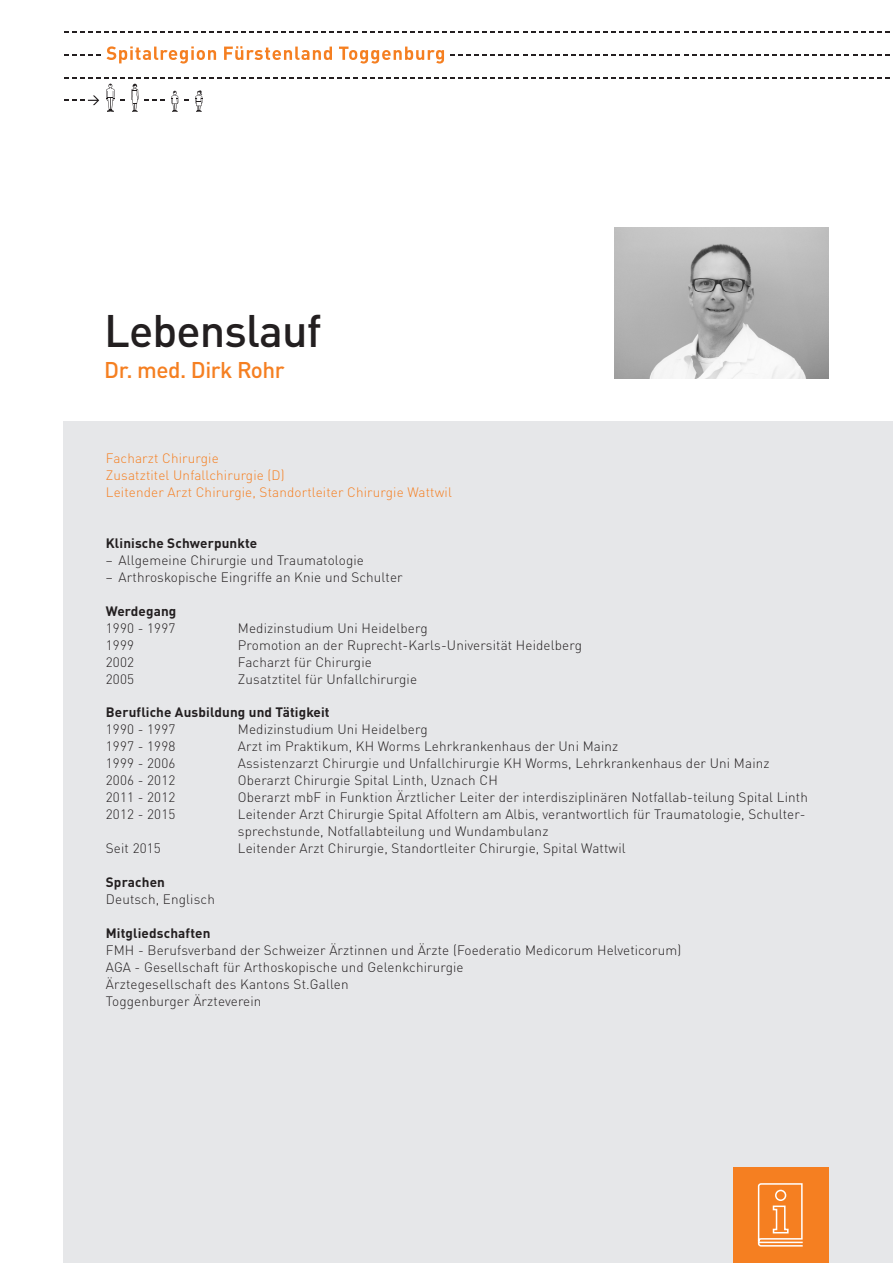
<style>
.page{position:relative;width:893px;height:1263px;background:#fff}
.page>*{position:absolute;margin:0;border:0;box-sizing:border-box;transform-origin:0 0}
.t1{font:500 45px "DINOT";letter-spacing:-.02em;color:#231f20}
.t2{font:500 22.5px "DINOT";letter-spacing:-.02em;color:#f57f21}
.Mengensatz{font:300 13.5px/17px "DINOT";letter-spacing:.01em;color:#231f20}
.Mengensatz-2{font:300 13.5px "DINOT";letter-spacing:.01em;color:#f57f21}
.Übertitel{font:700 13.5px "DINOT";letter-spacing:.01em;color:#231f20}
.Mengensatz-3{font:700 13.5px "DINOT";letter-spacing:.01em;color:#231f20}
</style>
<div class="page">
<svg style="left:64px;top:54px;width:37px;height:2px"></svg>
<svg style="left:107px;top:46px;width:109px;height:18px"></svg>
<svg style="left:224px;top:46px;width:108px;height:14px"></svg>
<svg style="left:339px;top:47px;width:105px;height:17px"></svg>
<svg style="left:106px;top:84px;width:19px;height:28px"></svg>
<svg style="left:131px;top:84px;width:34px;height:28px"></svg>
<svg style="left:171px;top:91px;width:7px;height:21px"></svg>
<svg style="left:195px;top:90px;width:7px;height:22px"></svg>
<svg style="left:64px;top:96px;width:35px;height:9px"></svg>
<svg style="left:64px;top:32px;width:826px;height:1px"></svg>
<svg style="left:450px;top:54px;width:440px;height:2px"></svg>
<svg style="left:64px;top:77px;width:826px;height:1px"></svg>
<div style="left:64px;top:421px;width:829px;height:842px;background:#e6e7e9"></div>
<div style="left:733px;top:1167px;width:96px;height:96px;background:#f57f21"></div>
<svg style="left:757px;top:1183px;width:46px;height:64px"></svg>
<img style="left:615px;top:228px;width:213px;height:150px">
<p class="t1" style="left:104px;top:302px;width:219px">Lebenslauf</p>
<p class="t2" style="left:104px;top:356px;width:182px">Dr. med. Dirk Rohr</p>
<p class="Mengensatz-2" style="left:106px;top:450px;width:114px">Facharzt Chirurgie</p>
<p class="Mengensatz-2" style="left:106px;top:467px;width:180px">Zusatztitel Unfallchirurgie (D)</p>
<p class="Mengensatz-2" style="left:106px;top:484px;width:347px">Leitender Arzt Chirurgie, Standortleiter Chirurgie Wattwil</p>
<p class="Übertitel" style="left:106px;top:534px;width:153px">Klinische Schwerpunkte</p>
<p class="Mengensatz" style="left:106px;top:551px;width:260px">– Allgemeine Chirurgie und Traumatologie</p>
<p class="Mengensatz" style="left:106px;top:568px;width:298px">– Arthroskopische Eingriffe an Knie und Schulter</p>
<p class="Übertitel" style="left:106px;top:602px;width:72px">Werdegang</p>
<p class="Mengensatz" style="left:106px;top:619px;width:71px">1990 - 1997</p>
<p class="Mengensatz" style="left:238px;top:619px;width:191px">Medizinstudium Uni Heidelberg</p>
<p class="Mengensatz" style="left:106px;top:636px;width:30px">1999</p>
<p class="Mengensatz" style="left:238px;top:636px;width:346px">Promotion an der Ruprecht-Karls-Universität Heidelberg</p>
<p class="Mengensatz" style="left:106px;top:653px;width:30px">2002</p>
<p class="Mengensatz" style="left:238px;top:653px;width:136px">Facharzt für Chirurgie</p>
<p class="Mengensatz" style="left:106px;top:670px;width:30px">2005</p>
<p class="Mengensatz" style="left:238px;top:670px;width:181px">Zusatztitel für Unfallchirurgie</p>
<p class="Übertitel" style="left:106px;top:704px;width:225px">Berufliche Ausbildung und Tätigkeit</p>
<p class="Mengensatz" style="left:106px;top:721px;width:71px">1990 - 1997</p>
<p class="Mengensatz" style="left:238px;top:721px;width:191px">Medizinstudium Uni Heidelberg</p>
<p class="Mengensatz" style="left:106px;top:738px;width:71px">1997 - 1998</p>
<p class="Mengensatz" style="left:238px;top:738px;width:382px">Arzt im Praktikum, KH Worms Lehrkrankenhaus der Uni Mainz</p>
<p class="Mengensatz" style="left:106px;top:755px;width:71px">1999 - 2006</p>
<p class="Mengensatz" style="left:238px;top:755px;width:533px">Assistenzarzt Chirurgie und Unfallchirurgie KH Worms, Lehrkrankenhaus der Uni Mainz</p>
<p class="Mengensatz" style="left:106px;top:772px;width:71px">2006 - 2012</p>
<p class="Mengensatz" style="left:238px;top:772px;width:261px">Oberarzt Chirurgie Spital Linth, Uznach CH</p>
<p class="Mengensatz" style="left:106px;top:789px;width:71px">2011 - 2012</p>
<p class="Mengensatz" style="left:238px;top:789px;width:571px">Oberarzt mbF in Funktion Ärztlicher Leiter der interdisziplinären Notfallab-teilung Spital Linth</p>
<p class="Mengensatz" style="left:106px;top:806px;width:71px">2012 - 2015</p>
<p class="Mengensatz" style="left:238px;top:806px;width:569px">Leitender Arzt Chirurgie Spital Affoltern am Albis, verantwortlich für Traumatologie, Schulter&shy;sprechstunde, Notfallabteilung und Wundambulanz</p>
<p class="Mengensatz" style="left:106px;top:840px;width:56px">Seit 2015</p>
<p class="Mengensatz" style="left:238px;top:840px;width:389px">Leitender Arzt Chirurgie, Standortleiter Chirurgie, Spital Wattwil</p>
<p class="Mengensatz-3" style="left:106px;top:873px;width:61px">Sprachen</p>
<p class="Mengensatz" style="left:106px;top:890px;width:110px">Deutsch, Englisch</p>
<p class="Mengensatz-3" style="left:106px;top:924px;width:106px">Mitgliedschaften</p>
<p class="Mengensatz" style="left:106px;top:941px;width:577px">FMH - Berufsverband der Schweizer Ärztinnen und Ärzte (Foederatio Medicorum Helveticorum)</p>
<p class="Mengensatz" style="left:106px;top:958px;width:359px">AGA - Gesellschaft für Arthoskopische und Gelenkchirurgie</p>
<p class="Mengensatz" style="left:106px;top:975px;width:244px">Ärztegesellschaft des Kantons St.Gallen</p>
<p class="Mengensatz" style="left:106px;top:992px;width:157px">Toggenburger Ärzteverein</p>
</div>
